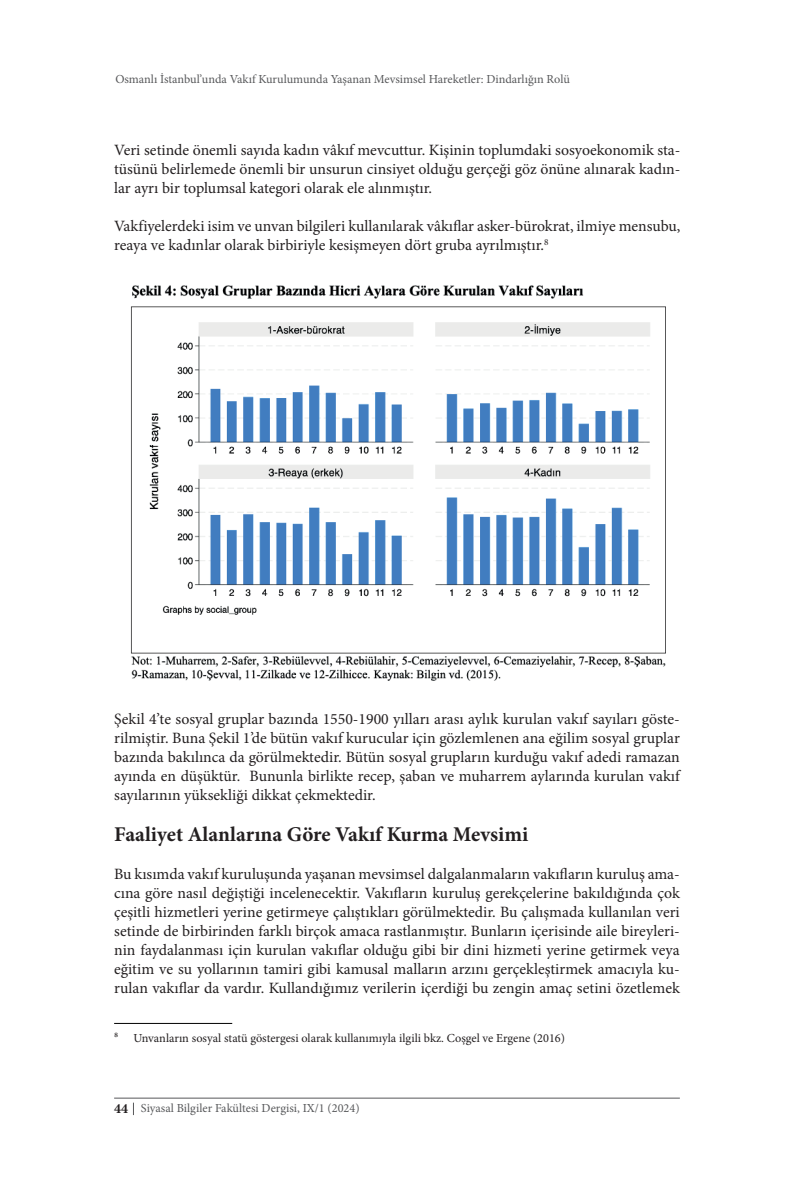
<style>
.page{position:relative;width:794px;height:1191px;background:#fff}
.page>*{position:absolute;margin:0;border:0;box-sizing:border-box;transform-origin:0 0}
.t1{font:700 21px "Minion Pro";color:#231f20}
.t2{font:15.75px/18.9px "Minion Pro";color:#231f20;text-align:justify}
.t3{font:12.25px "Minion Pro";color:#57585a}
.t4{font:12.25px "Minion Pro";color:#231f20}
.s1{font-weight:700;font-size:14px;color:#231f20}
</style>
<div class="page">
<hr style="left:114px;top:1097px;width:566px;height:1px;background:#57585a">
<svg style="left:133px;top:1102px;width:1px;height:13px"></svg>
<img style="left:131px;top:285px;width:535px;height:396px">
<hr style="left:114px;top:1023px;width:118px;height:1px;background:#000">
<p class="t3" style="left:115px;top:71px;width:456px">Osmanlı İstanbul’unda Vakıf Kurulumunda Yaşanan Mevsimsel Hareketler: Dindarlığın Rolü</p>
<p class="t2" style="left:114px;top:141px;width:568px">Veri setinde önemli sayıda kadın vâkıf mevcuttur. Kişinin toplumdaki sosyoekonomik sta&shy;tüsünü belirlemede önemli bir unsurun cinsiyet olduğu gerçeği göz önüne alınarak kadın&shy;lar ayrı bir toplumsal kategori olarak ele alınmıştır.</p>
<p class="t2" style="left:114px;top:217px;width:568px">Vakfiyelerdeki isim ve unvan bilgileri kullanılarak vâkıflar asker-bürokrat, ilmiye mensubu, reaya ve kadınlar olarak birbiriyle kesişmeyen dört gruba ayrılmıştır.<sup>8</sup></p>
<p class="t2" style="left:114px;top:709px;width:567px">Şekil 4’te sosyal gruplar bazında 1550-1900 yılları arası aylık kurulan vakıf sayıları göste&shy;rilmiştir. Buna Şekil 1’de bütün vakıf kurucular için gözlemlenen ana eğilim sosyal gruplar bazında bakılınca da görülmektedir. Bütün sosyal grupların kurduğu vakıf adedi ramazan ayında en düşüktür. Bununla birlikte recep, şaban ve muharrem aylarında kurulan vakıf sayılarının yüksekliği dikkat çekmektedir.</p>
<h1 class="t1" style="left:114px;top:819px;width:416px">Faaliyet Alanlarına Göre Vakıf Kurma Mevsimi</h1>
<p class="t2" style="left:114px;top:864px;width:567px">Bu kısımda vakıf kuruluşunda yaşanan mevsimsel dalgalanmaların vakıfların kuruluş ama&shy;cına göre nasıl değiştiği incelenecektir. Vakıfların kuruluş gerekçelerine bakıldığında çok çeşitli hizmetleri yerine getirmeye çalıştıkları görülmektedir. Bu çalışmada kullanılan veri setinde de birbirinden farklı birçok amaca rastlanmıştır. Bunların içerisinde aile bireyleri&shy;nin faydalanması için kurulan vakıflar olduğu gibi bir dini hizmeti yerine getirmek veya eğitim ve su yollarının tamiri gibi kamusal malların arzını gerçekleştirmek amacıyla ku&shy;rulan vakıflar da vardır. Kullandığımız verilerin içerdiği bu zengin amaç setini özetlemek</p>
<p class="t4" style="left:114px;top:1030px;width:452px">8 Unvanların sosyal statü göstergesi olarak kullanımıyla ilgili bkz. Coşgel ve Ergene (2016)</p>
<p class="t3" style="left:114px;top:1099px;width:247px"><span class="s1">44</span> Siyasal Bilgiler Fakültesi Dergisi, IX/1 (2024)</p>
</div>
